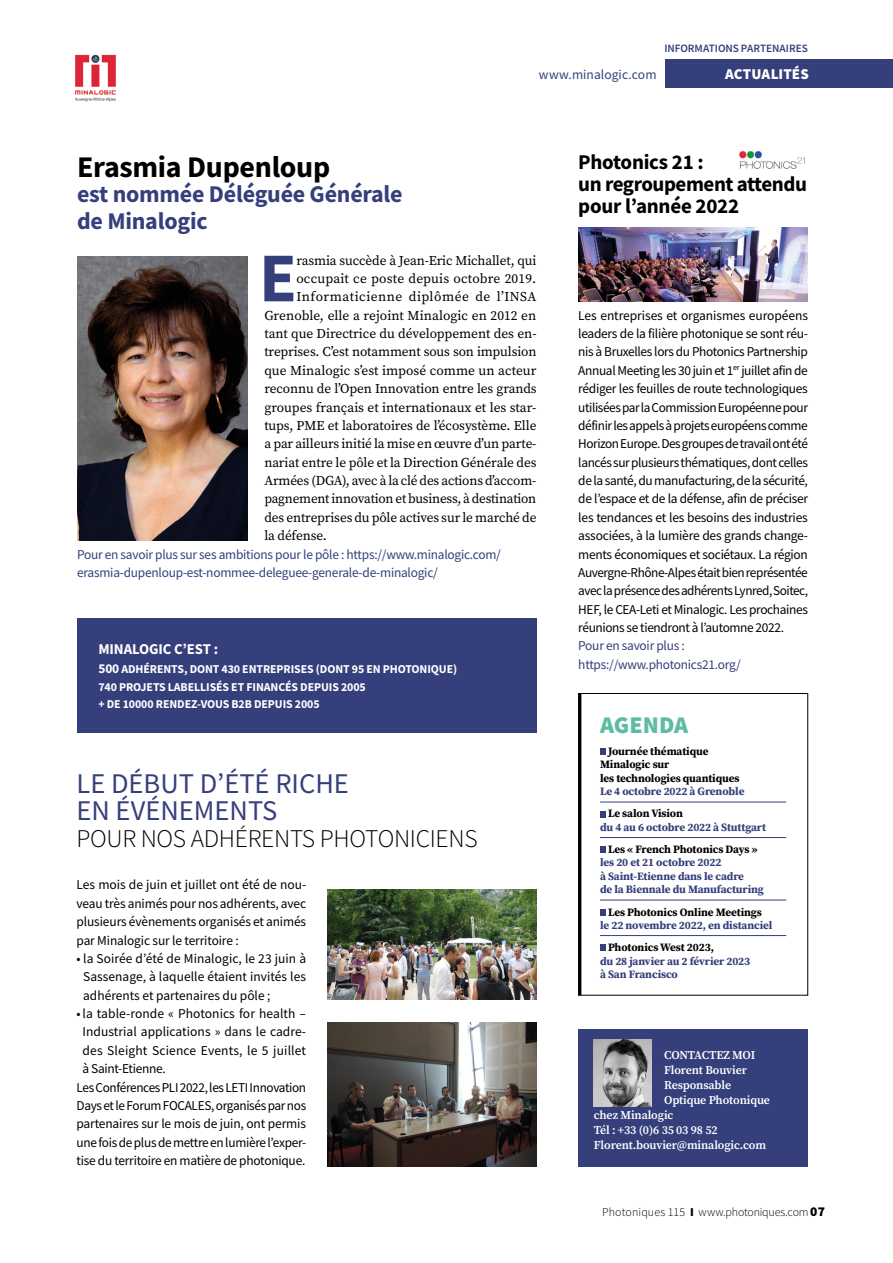
<style>
.page{position:relative;width:893px;height:1263px;background:#fff}
.page>*{position:absolute;margin:0;border:0;box-sizing:border-box;transform-origin:0 0}
.t1{font:700 69.9px "Source Sans Pro";color:#353f7b}
.t2{font:700 30px "Source Sans Pro";letter-spacing:-.01em;color:#000}
.t3{font:28.5px/26.7px "Source Sans Pro";color:#353f7b}
.t4{font:300 25.5px "Source Sans Pro";letter-spacing:-.01em;color:#000}
.t5{font:700 24px/27px "Source Sans Pro";letter-spacing:-.01em;color:#353f7b}
.t6{font:900 24px "Source Sans Pro";color:#5ebca5}
.t7{font:700 21px/22.2px "Source Sans Pro";letter-spacing:-.02em;color:#000}
.t8{font:700 15px "Source Sans Pro";letter-spacing:-.01em;color:#fff}
.t9{font:900 15px "Source Sans Pro";letter-spacing:.005em;color:#fff}
.t10{font:13.5px/18.3px "Source Sans Pro";letter-spacing:-.02em;color:#000;text-align:justify}
.t11{font:13.5px "Source Serif Pro";letter-spacing:-.01em;color:#000}
.t12{font:13.5px/18.3px "Source Sans Pro";letter-spacing:-.02em;color:#353f7b}
.t13{font:13.5px "Source Sans Pro";letter-spacing:.005em;color:#000}
.t14{font:13.5px "Source Sans Pro";letter-spacing:.01em;color:#000}
.t15{font:13.5px "Source Serif Pro";letter-spacing:.01em;color:#000}
.t16{font:13.5px "Source Serif Pro";letter-spacing:.035em;color:#000}
.t17{font:13.5px "Source Sans Pro";letter-spacing:.005em;color:#353f7b}
.t18{font:700 12px/17.4px "Source Sans Pro";letter-spacing:-.01em;color:#fff}
.t19{font:600 12px "Source Serif Pro";letter-spacing:-.01em;color:#fff}
.t20{font:300 12px "Source Sans Pro";color:#000}
.t21{font:700 11.25px/13.5px "Source Serif Pro";letter-spacing:-.01em;color:#353f7b}
.t22{font:700 11.25px/13.5px "Source Serif Pro";letter-spacing:-.01em;color:#000}
.t23{font:600 11.25px "Source Sans Pro";color:#353f7b}
.s1{font-size:13.5px}
.s2{font-weight:900}
.s3{font-weight:900;font-size:13.5px}
</style>
<div class="page">
<div style="left:665px;top:59px;width:228px;height:29px;background:#353f7b"></div>
<img style="left:75px;top:54px;width:41px;height:47px">
<img style="left:77px;top:257px;width:170px;height:283px">
<div style="left:77px;top:618px;width:460px;height:115px;background:#353f7b"></div>
<hr style="left:600px;top:802px;width:186px;height:1px;background:#353f7b">
<hr style="left:600px;top:837px;width:186px;height:1px;background:#353f7b">
<hr style="left:600px;top:900px;width:186px;height:1px;background:#353f7b">
<hr style="left:600px;top:935px;width:186px;height:1px;background:#353f7b">
<svg style="left:600px;top:749px;width:6px;height:6px"></svg>
<svg style="left:600px;top:811px;width:6px;height:6px"></svg>
<svg style="left:600px;top:847px;width:6px;height:6px"></svg>
<svg style="left:600px;top:909px;width:6px;height:6px"></svg>
<svg style="left:600px;top:945px;width:6px;height:6px"></svg>
<div style="left:578px;top:693px;width:230px;height:302px;border:1px solid #000"></div>
<hr style="left:578px;top:693px;width:3px;height:302px;background:#000">
<div style="left:578px;top:1029px;width:230px;height:137px;background:#353f7b"></div>
<img style="left:594px;top:1039px;width:57px;height:68px">
<img style="left:739px;top:151px;width:66px;height:18px">
<img style="left:578px;top:228px;width:230px;height:73px">
<img style="left:327px;top:1022px;width:209px;height:144px">
<img style="left:327px;top:889px;width:209px;height:111px">
<p class="t23" style="left:664px;top:41px;width:145px">INFORMATIONS PARTENAIRES</p>
<p class="t17" style="left:539px;top:66px;width:119px">www.minalogic.com</p>
<p class="t9" style="left:725px;top:64px;width:85px">ACTUALITÉS</p>
<h2 class="t2" style="left:77px;top:147px;width:255px">Erasmia Dupenloup</h2>
<h3 class="t5" style="left:77px;top:180px;width:327px">est nommée Déléguée Générale de Minalogic</h3>
<h1 class="t1" style="left:259px;top:231px;width:39px">E</h1>
<p class="t11" style="left:296px;top:251px;width:242px">rasmia succède à Jean-Eric Michallet, qui</p>
<p class="t15" style="left:296px;top:269px;width:241px">occupait ce poste depuis octobre 2019.</p>
<p class="t16" style="left:296px;top:288px;width:241px">Informaticienne diplômée de l’INSA</p>
<p class="t11" style="left:264px;top:306px;width:273px">Grenoble, elle a rejoint Minalogic en 2012 en</p>
<p class="t11" style="left:264px;top:325px;width:274px">tant que Directrice du développement des en-</p>
<p class="t11" style="left:264px;top:343px;width:274px">treprises. C’est notamment sous son impulsion</p>
<p class="t11" style="left:264px;top:361px;width:274px">que Minalogic s’est imposé comme un acteur</p>
<p class="t11" style="left:264px;top:380px;width:274px">reconnu de l’Open Innovation entre les grands</p>
<p class="t11" style="left:264px;top:398px;width:274px">groupes français et internationaux et les star-</p>
<p class="t11" style="left:264px;top:416px;width:274px">tups, PME et laboratoires de l’écosystème. Elle</p>
<p class="t11" style="left:264px;top:435px;width:274px">a par ailleurs initié la mise en œuvre d’un parte-</p>
<p class="t11" style="left:264px;top:453px;width:274px">nariat entre le pôle et la Direction Générale des</p>
<p class="t11" style="left:264px;top:472px;width:274px">Armées (DGA), avec à la clé des actions d’accom-</p>
<p class="t11" style="left:264px;top:490px;width:273px">pagnement innovation et business, à destination</p>
<p class="t11" style="left:264px;top:508px;width:274px">des entreprises du pôle actives sur le marché de</p>
<p class="t11" style="left:264px;top:527px;width:64px">la défense.</p>
<p class="t12" style="left:77px;top:545px;width:425px">Pour en savoir plus sur ses ambitions pour le pôle : https://www.minalogic.com/ erasmia-dupenloup-est-nommee-deleguee-generale-de-minalogic/</p>
<p class="t8" style="left:98px;top:639px;width:121px">MINALOGIC C’EST :</p>
<p class="t18" style="left:98px;top:660px;width:360px"><span class="s1">500</span> ADHÉRENTS, DONT 430 ENTREPRISES (DONT 95 EN PHOTONIQUE)<br>740 PROJETS LABELLISÉS ET FINANCÉS DEPUIS 2005<br>+ DE 10000 RENDEZ-VOUS B2B DEPUIS 2005</p>
<h3 class="t3" style="left:76px;top:770px;width:274px">LE DÉBUT D’ÉTÉ RICHE<br>EN ÉVÉNEMENTS</h3>
<h3 class="t4" style="left:76px;top:823px;width:403px">POUR NOS ADHÉRENTS PHOTONICIENS</h3>
<p class="t10" style="left:77px;top:876px;width:231px">Les mois de juin et juillet ont été de nou&shy;veau très animés pour nos adhérents, avec plusieurs évènements organisés et animés par Minalogic sur le territoire :</p>
<p class="t10" style="left:83px;top:949px;width:224px;text-indent:-7px">• la Soirée d’été de Minalogic, le 23 juin à Sassenage, à laquelle étaient invités les adhérents et partenaires du pôle ;</p>
<p class="t13" style="left:77px;top:1005px;width:231px">• la table-ronde « Photonics for health –</p>
<p class="t13" style="left:83px;top:1023px;width:225px">Industrial applications » dans le cadre-</p>
<p class="t14" style="left:83px;top:1042px;width:225px">des Sleight Science Events, le 5 juillet</p>
<p class="t10" style="left:83px;top:1059px;width:85px">à Saint-Etienne.</p>
<p class="t10" style="left:77px;top:1078px;width:231px">Les Conférences PLI 2022, les LETI Innovation</p>
<p class="t10" style="left:77px;top:1096px;width:231px">Days et le Forum FOCALES, organisés par nos</p>
<p class="t10" style="left:77px;top:1114px;width:231px">partenaires sur le mois de juin, ont permis</p>
<p class="t10" style="left:77px;top:1133px;width:231px">une fois de plus de mettre en lumière l’exper-</p>
<p class="t10" style="left:77px;top:1151px;width:230px">tise du territoire en matière de photonique.</p>
<h3 class="t7" style="left:578px;top:151px;width:230px">Photonics 21 :<br>un regroupement attendu pour l’année 2022</h3>
<p class="t10" style="left:578px;top:306px;width:231px">Les entreprises et organismes européens leaders de la filière photonique se sont réu&shy;nis à Bruxelles lors du Photonics Partnership Annual Meeting les 30 juin et 1<sup>er</sup> juillet afin de rédiger les feuilles de route technologiques utilisées par la Commission Européenne pour définir les appels à projets européens comme Horizon Europe. Des groupes de travail ont été lancés sur plusieurs thématiques, dont celles de la santé, du manufacturing, de la sécurité, de l’espace et de la défense, afin de préciser les tendances et les besoins des industries associées, à la lumière des grands change&shy;ments économiques et sociétaux. La région Auvergne-Rhône-Alpes était bien représentée avec la présence des adhérents Lynred, Soitec, HEF, le CEA-Leti et Minalogic. Les prochaines réunions se tiendront à l’automne 2022.</p>
<p class="t12" style="left:578px;top:637px;width:164px">Pour en savoir plus : https://www.photonics21.org/</p>
<h3 class="t6" style="left:600px;top:708px;width:90px">AGENDA</h3>
<p class="t22" style="left:600px;top:744px;width:141px;text-indent:8px">Journée thématique<br>Minalogic sur<br>les technologies quantiques</p>
<p class="t21" style="left:600px;top:785px;width:146px">Le 4 octobre 2022 à Grenoble</p>
<p class="t22" style="left:608px;top:807px;width:76px">Le salon Vision</p>
<p class="t21" style="left:600px;top:820px;width:168px">du 4 au 6 octobre 2022 à Stuttgart</p>
<p class="t22" style="left:608px;top:842px;width:151px">Les « French Photonics Days »</p>
<p class="t21" style="left:600px;top:856px;width:165px">les 20 et 21 octobre 2022<br>à Saint-Etienne dans le cadre<br>de la Biennale du Manufacturing</p>
<p class="t22" style="left:608px;top:905px;width:155px">Les Photonics Online Meetings</p>
<p class="t21" style="left:600px;top:918px;width:174px">le 22 novembre 2022, en distanciel</p>
<p class="t22" style="left:608px;top:940px;width:107px">Photonics West 2023,</p>
<p class="t21" style="left:600px;top:954px;width:152px">du 28 janvier au 2 février 2023 à San Francisco</p>
<p class="t19" style="left:664px;top:1046px;width:93px">CONTACTEZ MOI</p>
<p class="t19" style="left:664px;top:1061px;width:84px">Florent Bouvier</p>
<p class="t19" style="left:664px;top:1076px;width:69px">Responsable</p>
<p class="t19" style="left:664px;top:1091px;width:107px">Optique Photonique</p>
<p class="t19" style="left:594px;top:1106px;width:81px">chez Minalogic</p>
<p class="t19" style="left:594px;top:1121px;width:125px">Tél : +33 (0)6 35 03 98 52</p>
<p class="t19" style="left:594px;top:1136px;width:174px">Florent.bouvier@minalogic.com</p>
<p class="t20" style="left:602px;top:1205px;width:224px">Photoniques 115 <span class="s2">I</span> www.photoniques.com <span class="s3">07</span></p>
</div>
